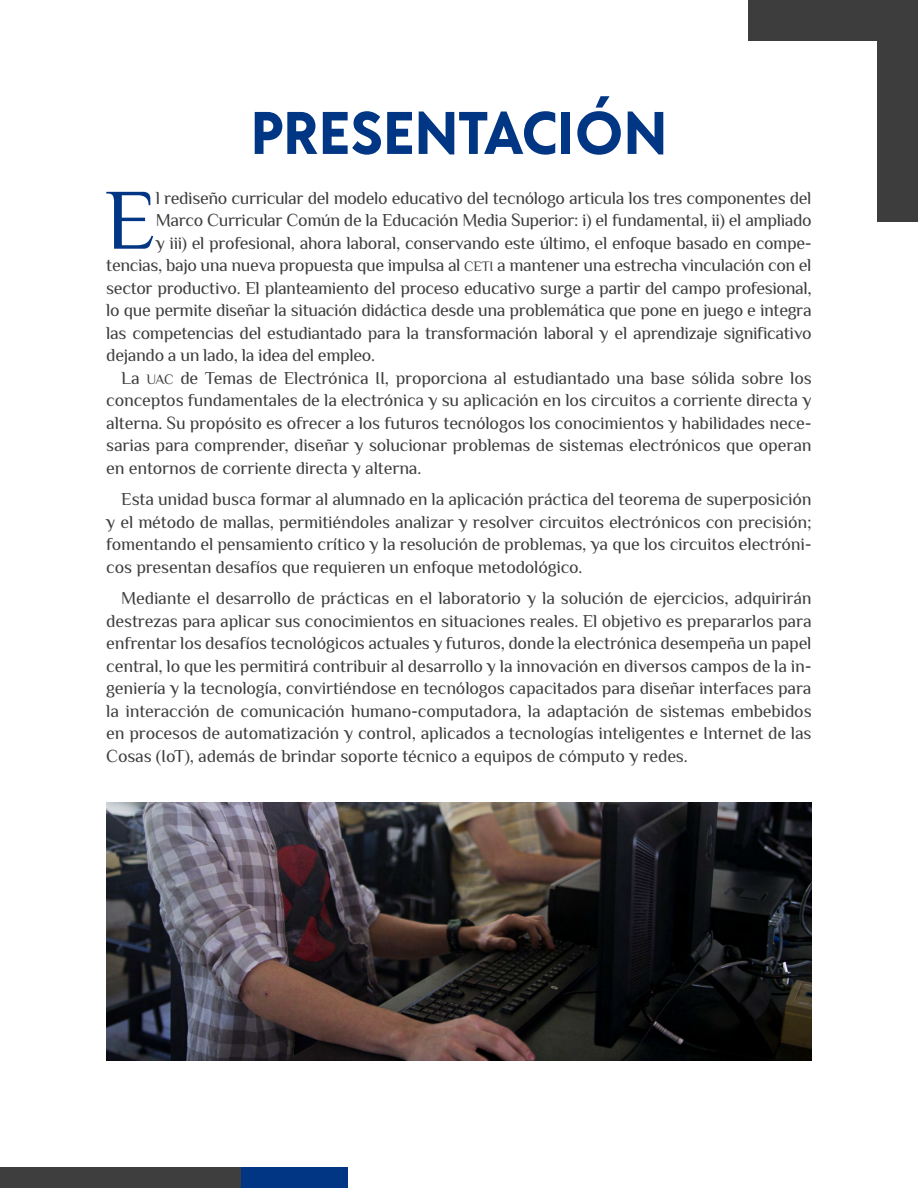
<style>
.page{position:relative;width:918px;height:1188px;background:#fff}
.page>*{position:absolute;margin:0;border:0;box-sizing:border-box;transform-origin:0 0}
.t1{font:86.25px "Philosopher";color:#003684}
.t2{font:700 60px "Acre";color:#003684}
.t3{font:18px/22.5px "Philosopher";letter-spacing:-.02em;color:#3e3e3e;text-align:justify}
.s1{font-size:14.25px}
</style>
<div class="page">
<div style="left:877px;top:0;width:41px;height:222px;background:#3d3d3d"></div>
<div style="left:748px;top:0;width:170px;height:41px;background:#3d3d3d"></div>
<div style="left:0;top:1167px;width:241px;height:21px;background:#3e3e3e"></div>
<div style="left:241px;top:1167px;width:106px;height:21px;background:#003684"></div>
<img style="left:106px;top:802px;width:706px;height:258px">
<h2 class="t2" style="left:251px;top:90px;width:418px">PRESENTACIÓN</h2>
<h1 class="t1" style="left:105px;top:165px;width:52px">E</h1>
<p class="t3" style="left:156px;top:187px;width:657px">l rediseño curricular del modelo educativo del tecnólogo articula los tres componentes del</p>
<p class="t3" style="left:156px;top:209px;width:657px">Marco Curricular Común de la Educación Media Superior: i) el fundamental, ii) el ampliado</p>
<p class="t3" style="left:156px;top:232px;width:658px">y iii) el profesional, ahora laboral, conservando este último, el enfoque basado en compe-</p>
<p class="t3" style="left:106px;top:254px;width:707px">tencias, bajo una nueva propuesta que impulsa al <span class="s1">CETI</span> a mantener una estrecha vinculación con el</p>
<p class="t3" style="left:106px;top:277px;width:707px">sector productivo. El planteamiento del proceso educativo surge a partir del campo profesional,</p>
<p class="t3" style="left:106px;top:299px;width:707px">lo que permite diseñar la situación didáctica desde una problemática que pone en juego e integra</p>
<p class="t3" style="left:106px;top:322px;width:707px">las competencias del estudiantado para la transformación laboral y el aprendizaje significativo</p>
<p class="t3" style="left:106px;top:344px;width:270px">dejando a un lado, la idea del empleo.</p>
<p class="t3" style="left:121px;top:367px;width:692px">La <span class="s1">UAC</span> de Temas de Electrónica II, proporciona al estudiantado una base sólida sobre los</p>
<p class="t3" style="left:106px;top:389px;width:707px">conceptos fundamentales de la electrónica y su aplicación en los circuitos a corriente directa y</p>
<p class="t3" style="left:106px;top:412px;width:707px">alterna. Su propósito es ofrecer a los futuros tecnólogos los conocimientos y habilidades nece-</p>
<p class="t3" style="left:106px;top:434px;width:707px">sarias para comprender, diseñar y solucionar problemas de sistemas electrónicos que operan</p>
<p class="t3" style="left:106px;top:457px;width:317px">en entornos de corriente directa y alterna.</p>
<p class="t3" style="left:106px;top:488px;width:707px;text-indent:15px">Esta unidad busca formar al alumnado en la aplicación práctica del teorema de superposición y el método de mallas, permitiéndoles analizar y resolver circuitos electrónicos con precisión; fomentando el pensamiento crítico y la resolución de problemas, ya que los circuitos electróni&shy;cos presentan desafíos que requieren un enfoque metodológico.</p>
<p class="t3" style="left:106px;top:587px;width:707px;text-indent:15px">Mediante el desarrollo de prácticas en el laboratorio y la solución de ejercicios, adquirirán destrezas para aplicar sus conocimientos en situaciones reales. El objetivo es prepararlos para enfrentar los desafíos tecnológicos actuales y futuros, donde la electrónica desempeña un papel central, lo que les permitirá contribuir al desarrollo y la innovación en diversos campos de la in&shy;geniería y la tecnología, convirtiéndose en tecnólogos capacitados para diseñar interfaces para la interacción de comunicación humano-computadora, la adaptación de sistemas embebidos en procesos de automatización y control, aplicados a tecnologías inteligentes e Internet de las Cosas (IoT), además de brindar soporte técnico a equipos de cómputo y redes.</p>
</div>
